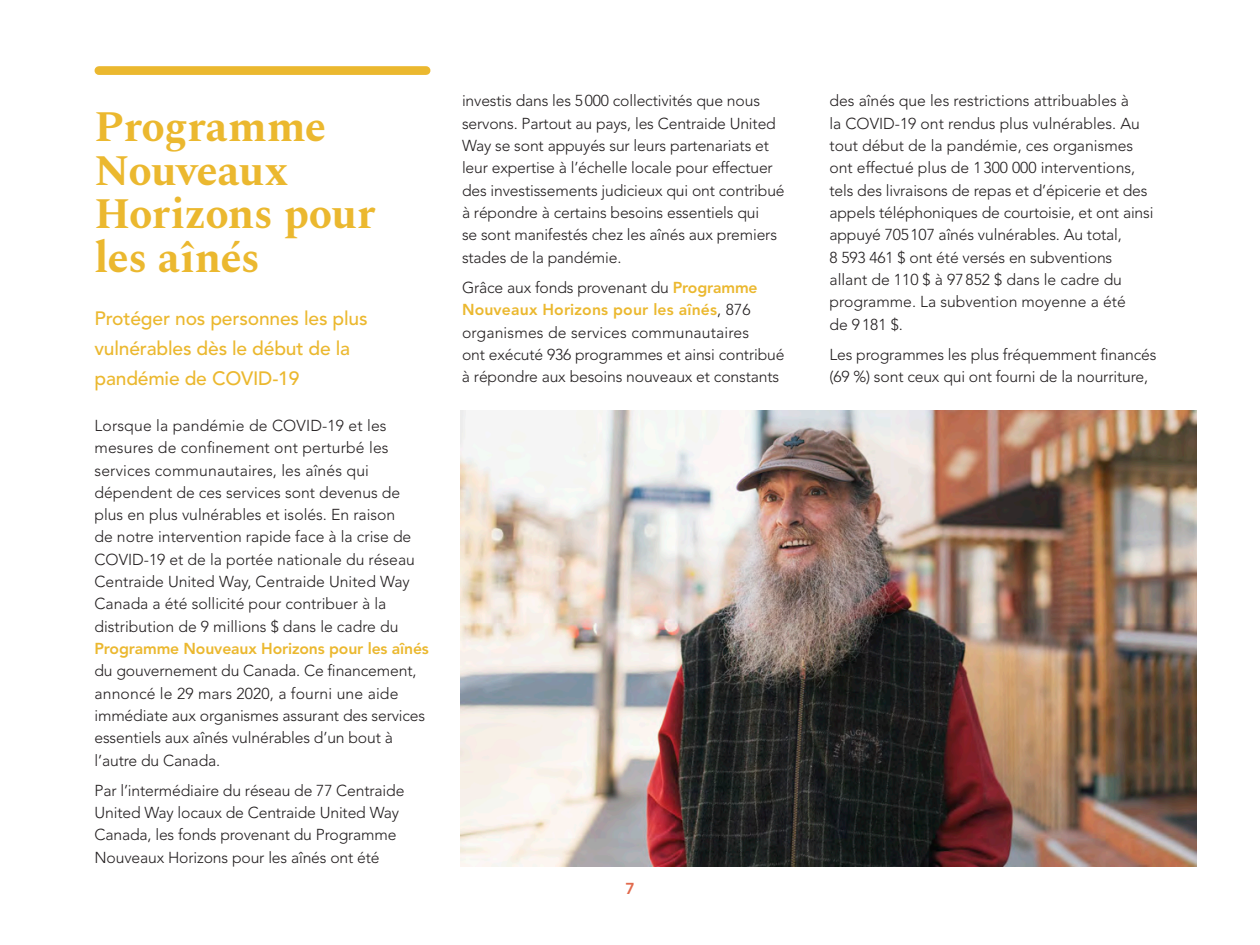
<style>
.page{position:relative;width:1260px;height:945px;background:#fff}
.page>*{position:absolute;margin:0;border:0;box-sizing:border-box;transform-origin:0 0}
.t1{font:700 43.75px/43.8px "Spectral";letter-spacing:-.005em;color:#ebb82f}
.t2{font:500 19.25px/29.8px "Avenir";letter-spacing:-.01em;color:#ebb82f}
.t3{font:300 15.75px/22.4px "Avenir";letter-spacing:-.01em;color:#231f20}
.t4{font:800 15.75px "Avenir";color:#e16a4d}
.s1{font-weight:800;color:#ebb82f}
</style>
<div class="page">
<div style="left:99px;top:66px;width:327px;height:9px;background:#ebb82f"></div>
<img style="left:461px;top:411px;width:736px;height:456px">
<p class="t1" style="left:94px;top:101px;width:282px">Programme<br>Nouveaux<br>Horizons pour les aînés</p>
<p class="t2" style="left:94px;top:304px;width:275px">Protéger nos personnes les plus vulnérables dès le début de la pandémie de COVID-19</p>
<p class="t3" style="left:94px;top:414px;width:336px">Lorsque la pandémie de COVID-19 et les mesures de confinement ont perturbé les services communautaires, les aînés qui dépendent de ces services sont devenus de plus en plus vulnérables et isolés. En raison<br>de notre intervention rapide face à la crise de COVID-19 et de la portée nationale du réseau Centraide United Way, Centraide United Way Canada a été sollicité pour contribuer à la distribution de 9 millions $ dans le cadre du <span class="s1">Programme Nouveaux Horizons pour les aînés </span>du gouvernement du Canada. Ce financement, annoncé le 29 mars 2020, a fourni une aide immédiate aux organismes assurant des services essentiels aux aînés vulnérables d’un bout à l’autre du Canada.</p>
<p class="t3" style="left:94px;top:779px;width:311px">Par l’intermédiaire du réseau de 77 Centraide United Way locaux de Centraide United Way Canada, les fonds provenant du Programme Nouveaux Horizons pour les aînés ont été</p>
<p class="t3" style="left:462px;top:90px;width:324px">investis dans les 5000 collectivités que nous servons. Partout au pays, les Centraide United Way se sont appuyés sur leurs partenariats et leur expertise à l’échelle locale pour effectuer des investissements judicieux qui ont contribué à répondre à certains besoins essentiels qui<br>se sont manifestés chez les aînés aux premiers stades de la pandémie.</p>
<p class="t3" style="left:462px;top:276px;width:324px">Grâce aux fonds provenant du <span class="s1">Programme Nouveaux Horizons pour les aînés</span>, 876 organismes de services communautaires<br>ont exécuté 936 programmes et ainsi contribué à répondre aux besoins nouveaux et constants</p>
<p class="t4" style="left:625px;top:879px;width:11px">7</p>
<p class="t3" style="left:829px;top:90px;width:326px">des aînés que les restrictions attribuables à<br>la COVID-19 ont rendus plus vulnérables. Au tout début de la pandémie, ces organismes ont effectué plus de 1300 000 interventions, tels des livraisons de repas et d’épicerie et des appels téléphoniques de courtoisie, et ont ainsi appuyé 705107 aînés vulnérables. Au total,<br>8 593 461 $ ont été versés en subventions allant de 110 $ à 97852 $ dans le cadre du programme. La subvention moyenne a été<br>de 9181 $.</p>
<p class="t3" style="left:830px;top:343px;width:328px">Les programmes les plus fréquemment financés (69 %) sont ceux qui ont fourni de la nourriture,</p>
</div>
